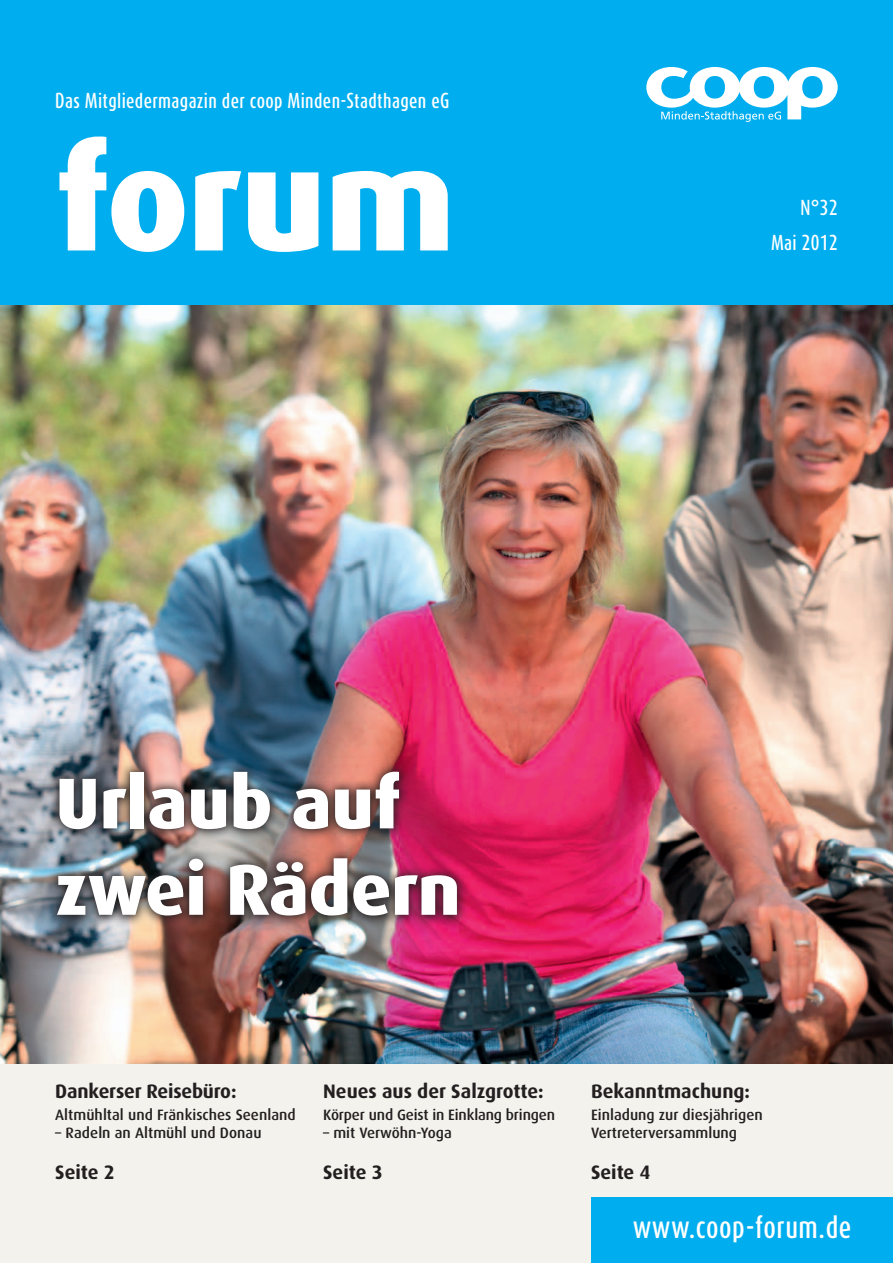
<style>
.page{position:relative;width:893px;height:1263px;background:#fff}
.page>*{position:absolute;margin:0;border:0;box-sizing:border-box;transform-origin:0 0}
.t1{font:800 144.75px "Dax";letter-spacing:-.01em;color:#fff}
.t2{font:800 72px/86.4px "Dax";letter-spacing:-.005em;color:#fff}
.t3{font:500 27px "Dax Compact";letter-spacing:.02em;color:#fff}
.t4{font:700 19.5px "Dax";color:#231f20}
.t5{font:500 18px "Dax Compact";letter-spacing:.02em;color:#fff}
.t6{font:500 15px/18px "Dax";color:#231f20}
</style>
<div class="page">
<div style="left:0;top:1064px;width:893px;height:199px;background:#f4f2ed"></div>
<div style="left:591px;top:1197px;width:302px;height:66px;background:#00aeef"></div>
<img style="left:0;top:304px;width:893px;height:760px">
<div style="left:0;top:0;width:893px;height:304px;background:#00aeef"></div>
<svg style="left:646px;top:67px;width:192px;height:55px"></svg>
<img style="left:46px;top:760px;width:423px;height:167px">
<p class="t5" style="left:55px;top:88px;width:396px">Das Mitgliedermagazin der coop Minden-Stadthagen eG</p>
<h1 class="t1" style="left:55px;top:117px;width:402px">forum</h1>
<p class="t5" style="left:800px;top:196px;width:39px">N°32</p>
<p class="t5" style="left:771px;top:231px;width:68px">Mai 2012</p>
<h2 class="t2" style="left:55px;top:760px;width:407px">Urlaub auf zwei Rädern</h2>
<h3 class="t4" style="left:55px;top:1080px;width:183px">Dankerser Reisebüro:</h3>
<p class="t6" style="left:55px;top:1105px;width:242px">Altmühltal und Fränkisches Seenland</p>
<p class="t6" style="left:55px;top:1123px;width:208px">– Radeln an Altmühl und Donau</p>
<h3 class="t4" style="left:55px;top:1161px;width:61px">Seite 2</h3>
<h3 class="t4" style="left:323px;top:1080px;width:222px">Neues aus der Salzgrotte:</h3>
<p class="t6" style="left:323px;top:1105px;width:233px">Körper und Geist in Einklang bringen</p>
<p class="t6" style="left:323px;top:1123px;width:130px">– mit Verwöhn-Yoga</p>
<h3 class="t4" style="left:323px;top:1161px;width:61px">Seite 3</h3>
<h3 class="t4" style="left:591px;top:1080px;width:161px">Bekanntmachung:</h3>
<p class="t6" style="left:591px;top:1105px;width:173px">Einladung zur diesjährigen<br>Vertreterversammlung</p>
<h3 class="t4" style="left:591px;top:1161px;width:61px">Seite 4</h3>
<h3 class="t3" style="left:633px;top:1209px;width:220px">www.coop-forum.de</h3>
</div>
